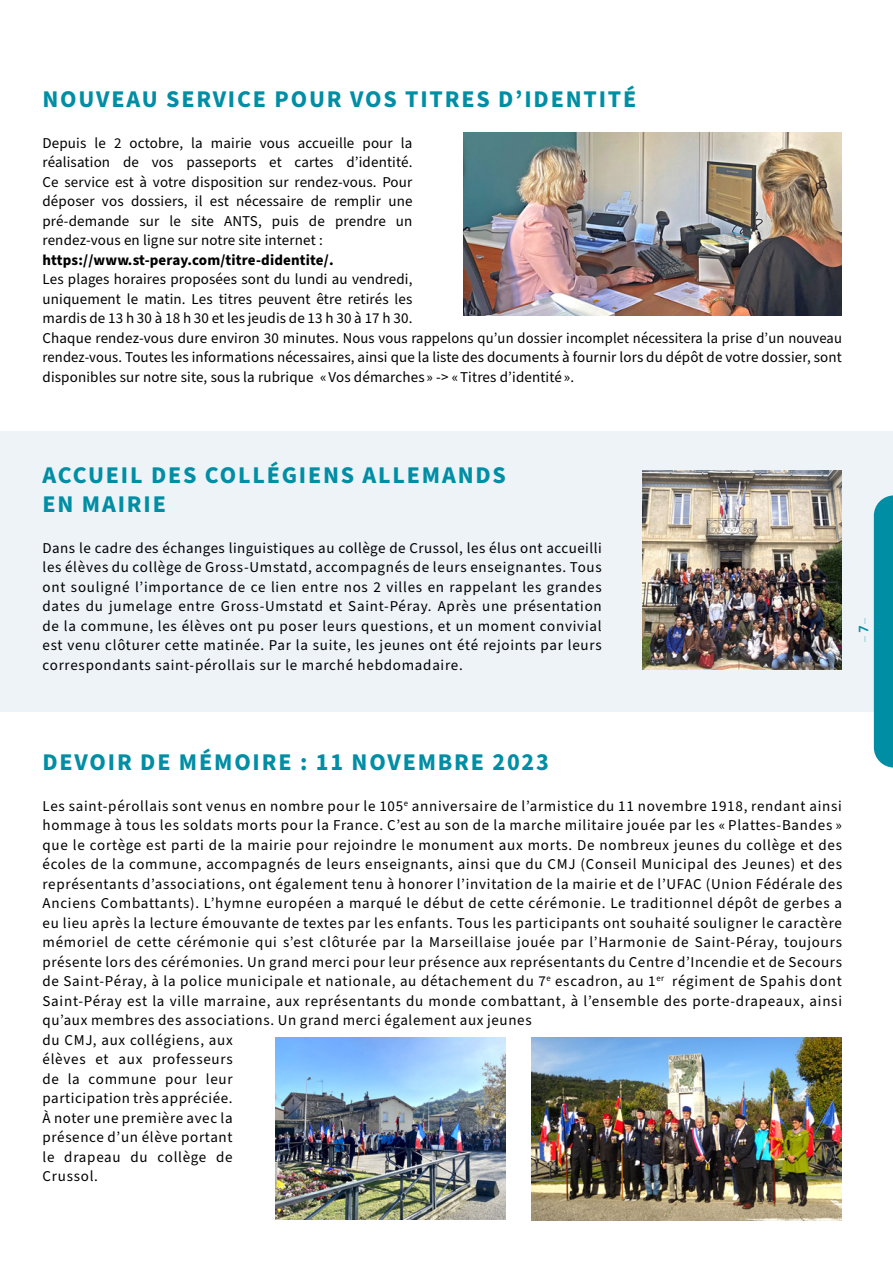
<style>
.page{position:relative;width:893px;height:1263px;background:#fff}
.page>*{position:absolute;margin:0;border:0;box-sizing:border-box;transform-origin:0 0}
.t1{font:700 24px/28.8px "Source Sans Pro";letter-spacing:.075em;color:#008ea5}
.t2{font:15px/19.5px "Source Sans Pro";letter-spacing:.045em;color:#000;text-align:justify}
.t3{font:15px/19.5px "Source Sans Pro";letter-spacing:.01em;color:#000}
.t4{font:700 15px "Source Sans Pro";letter-spacing:.01em;color:#000}
.t5{font:7.5px "Source Sans Pro";color:#008ea5}
.s1{font-family:"Quicksand";font-weight:700;font-size:13.5px}
</style>
<div class="page">
<img style="left:463px;top:133px;width:379px;height:183px">
<div style="left:0;top:431px;width:893px;height:281px;background:#edf3f7"></div>
<img style="left:643px;top:470px;width:199px;height:200px">
<img style="left:275px;top:1037px;width:231px;height:182px">
<img style="left:532px;top:1037px;width:310px;height:183px">
<div style="left:874px;top:495px;width:19px;height:272px;background:#008ea5"></div>
<h1 class="t1" style="left:43px;top:85px;width:595px">NOUVEAU SERVICE POUR VOS TITRES D’IDENTITÉ</h1>
<p class="t2" style="left:43px;top:134px;width:371px">Depuis le 2 octobre, la mairie vous accueille pour la réalisation de vos passeports et cartes d’identité.<br>Ce service est à votre disposition sur rendez-vous. Pour déposer vos dossiers, il est nécessaire de remplir une pré-demande sur le site ANTS, puis de prendre un rendez-vous en ligne sur notre site internet :</p>
<p class="t4" style="left:43px;top:250px;width:293px">https://www.st-peray.com/titre-didentite/.</p>
<p class="t3" style="left:43px;top:270px;width:801px">Les plages horaires proposées sont du lundi au vendredi,<br>uniquement le matin. Les titres peuvent être retirés les<br>mardis de 13 h 30 à 18 h 30 et les jeudis de 13 h 30 à 17 h 30.<br>Chaque rendez-vous dure environ 30 minutes. Nous vous rappelons qu’un dossier incomplet nécessitera la prise d’un nouveau rendez-vous. Toutes les informations nécessaires, ainsi que la liste des documents à fournir lors du dépôt de votre dossier, sont disponibles sur notre site, sous la rubrique « Vos démarches » -&gt; « Titres d’identité ».</p>
<h1 class="t1" style="left:43px;top:462px;width:465px">ACCUEIL DES COLLÉGIENS ALLEMANDS<br>EN MAIRIE</h1>
<p class="t2" style="left:43px;top:539px;width:561px">Dans le cadre des échanges linguistiques au collège de Crussol, les élus ont accueilli les élèves du collège de Gross-Umstatd, accompagnés de leurs enseignantes. Tous ont souligné l’importance de ce lien entre nos 2 villes en rappelant les grandes dates du jumelage entre Gross-Umstatd et Saint-Péray. Après une présentation de la commune, les élèves ont pu poser leurs questions, et un moment convivial est venu clôturer cette matinée. Par la suite, les jeunes ont été rejoints par leurs correspondants saint-pérollais sur le marché hebdomadaire.</p>
<p class="t5" style="left:858px;top:642px;width:25px;rotate:-90deg">... <span class="s1">7</span> ...</p>
<h1 class="t1" style="left:43px;top:748px;width:508px">DEVOIR DE MÉMOIRE : 11 NOVEMBRE 2023</h1>
<p class="t2" style="left:43px;top:797px;width:801px;text-align:left">Les saint-pérollais sont venus en nombre pour le 105<sup>e</sup> anniversaire de l’armistice du 11 novembre 1918, rendant ainsi hommage à tous les soldats morts pour la France. C’est au son de la marche militaire jouée par les « Plattes-Bandes » que le cortège est parti de la mairie pour rejoindre le monument aux morts. De nombreux jeunes du collège et des écoles de la commune, accompagnés de leurs enseignants, ainsi que du CMJ (Conseil Municipal des Jeunes) et des représentants d’associations, ont également tenu à honorer l’invitation de la mairie et de l’UFAC (Union Fédérale des Anciens Combattants). L’hymne européen a marqué le début de cette cérémonie. Le traditionnel dépôt de gerbes a eu lieu après la lecture émouvante de textes par les enfants. Tous les participants ont souhaité souligner le caractère mémoriel de cette cérémonie qui s’est clôturée par la Marseillaise jouée par l’Harmonie de Saint-Péray, toujours présente lors des cérémonies. Un grand merci pour leur présence aux représentants du Centre d’Incendie et de Secours de Saint-Péray, à la police municipale et nationale, au détachement du 7<sup>e</sup> escadron, au 1<sup>er</sup> régiment de Spahis dont Saint-Péray est la ville marraine, aux représentants du monde combattant, à l’ensemble des porte-drapeaux, ainsi qu’aux membres des associations. Un grand merci également aux jeunes<br>du CMJ, aux collégiens, aux<br>élèves et aux professeurs<br>de la commune pour leur<br>participation très appréciée.<br>À noter une première avec la<br>présence d’un élève portant<br>le drapeau du collège de<br>Crussol.</p>
</div>
